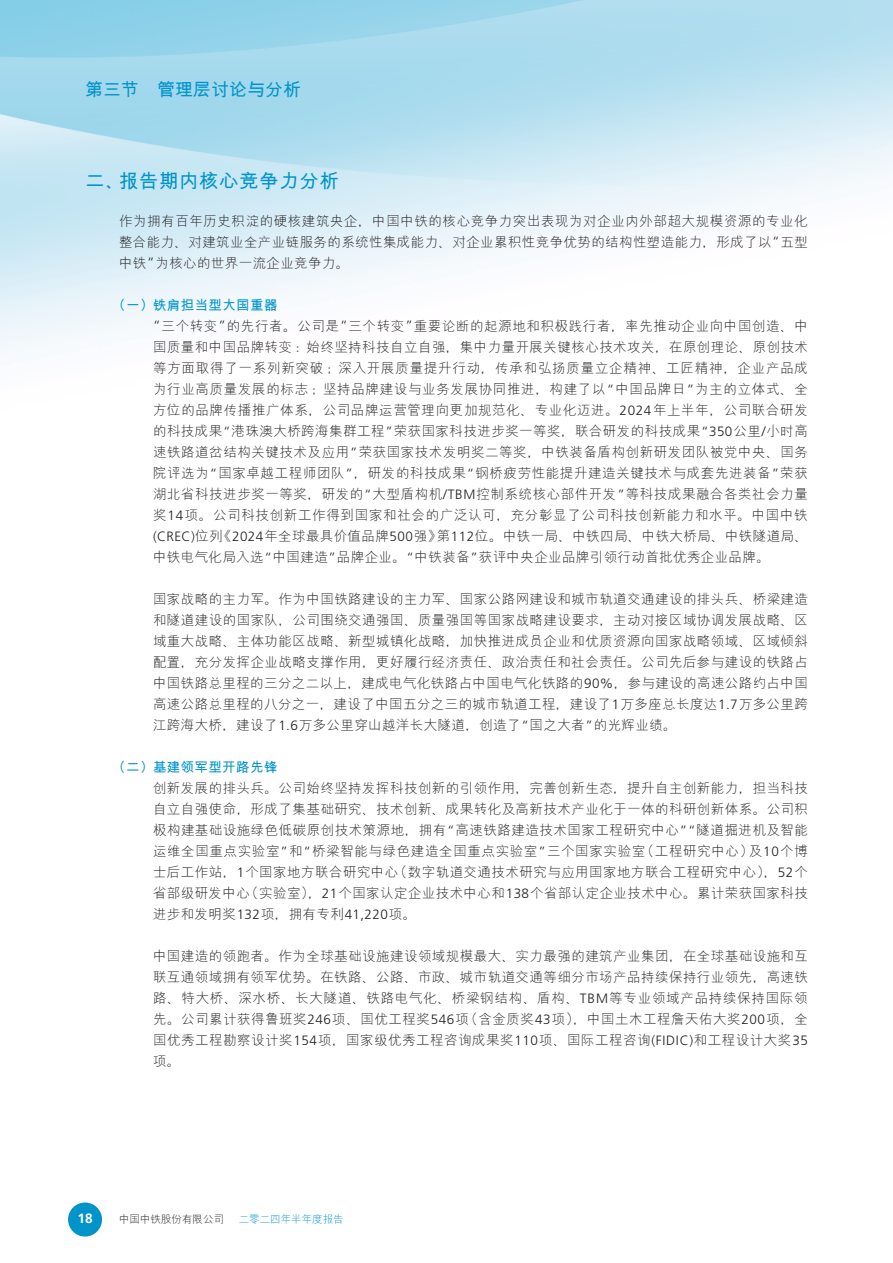
<style>
.page{position:relative;width:893px;height:1263px;background:#fff}
.page>*{position:absolute;margin:0;border:0;box-sizing:border-box;transform-origin:0 0}
.t1{font:700 19.5px "M Hei PRC";letter-spacing:.03em;color:#0094ca}
.t2{font:700 18px "M Hei PRC";color:#0094ca}
.t3{font:300 13.5px/21px "M Hei PRC";letter-spacing:.04em;color:#231f20;text-align:justify}
.t4{font:700 13.5px "M Hei PRC";letter-spacing:.03em;color:#0094ca}
.t5{font:700 13.5px "Frutiger LT Std";color:#fff}
.t6{font:300 10.5px "M Hei PRC";color:#231f20}
.t7{font:300 10.5px "M Hei PRC";color:#0094ca}
.s1{font-family:"Frutiger LT Std"}
.s2{font-weight:700;color:#0094ca}
</style>
<div class="page">
<img style="left:0;top:0;width:893px;height:1237px">
<div style="left:68px;top:1202px;width:34px;height:34px;background:#0094ca;border-radius:50%"></div>
<h2 class="t2" style="left:85px;top:80px;width:217px">第三节 管理层讨论与分析</h2>
<h1 class="t1" style="left:85px;top:171px;width:255px">二、报告期内核心竞争力分析</h1>
<p class="t3" style="left:119px;top:210px;width:690px">作为拥有百年历史积淀的硬核建筑央企，中国中铁的核心竞争力突出表现为对企业内外部超大规模资源的专业化整合能力、对建筑业全产业链服务的系统性集成能力、对企业累积性竞争优势的结构性塑造能力，形成了以<span class="s1">“</span>五型中铁<span class="s1">”</span>为核心的世界一流企业竞争力。</p>
<p class="t3" style="left:153px;top:294px;width:657px;text-align:left;text-indent:-41px"><span class="s2">（一）铁肩担当型大国重器<br></span><span class="s1">“</span>三个转变<span class="s1">”</span>的先行者。公司是<span class="s1">“</span>三个转变<span class="s1">”</span>重要论断的起源地和积极践行者，率先推动企业向中国创造、中国质量和中国品牌转变：始终坚持科技自立自强，集中力量开展关键核心技术攻关，在原创理论、原创技术等方面取得了一系列新突破；深入开展质量提升行动，传承和弘扬质量立企精神、工匠精神，企业产品成为行业高质量发展的标志；坚持品牌建设与业务发展协同推进，构建了以<span class="s1">“</span>中国品牌日<span class="s1">”</span>为主的立体式、全方位的品牌传播推广体系，公司品牌运营管理向更加规范化、专业化迈进。<span class="s1">2024</span>年上半年，公司联合研发的科技成果<span class="s1">“</span>港珠澳大桥跨海集群工程<span class="s1">”</span>荣获国家科技进步奖一等奖，联合研发的科技成果<span class="s1">“350</span>公里<span class="s1">/</span>小时高速铁路道岔结构关键技术及应用<span class="s1">”</span>荣获国家技术发明奖二等奖，中铁装备盾构创新研发团队被党中央、国务院评选为<span class="s1">“</span>国家卓越工程师团队<span class="s1">”</span>，研发的科技成果<span class="s1">“</span>钢桥疲劳性能提升建造关键技术与成套先进装备<span class="s1">”</span>荣获湖北省科技进步奖一等奖，研发的<span class="s1">“</span>大型盾构机<span class="s1">/TBM</span>控制系统核心部件开发<span class="s1">”</span>等科技成果融合各类社会力量奖<span class="s1">14</span>项。公司科技创新工作得到国家和社会的广泛认可，充分彰显了公司科技创新能力和水平。中国中铁<span class="s1">(CREC)</span>位列《<span class="s1">2024</span>年全球最具价值品牌<span class="s1">500</span>强》第<span class="s1">112</span>位。中铁一局、中铁四局、中铁大桥局、中铁隧道局、中铁电气化局入选<span class="s1">“</span>中国建造<span class="s1">”</span>品牌企业。<span class="s1">“</span>中铁装备<span class="s1">”</span>获评中央企业品牌引领行动首批优秀企业品牌。</p>
<p class="t3" style="left:153px;top:588px;width:656px">国家战略的主力军。作为中国铁路建设的主力军、国家公路网建设和城市轨道交通建设的排头兵、桥梁建造和隧道建设的国家队，公司围绕交通强国、质量强国等国家战略建设要求，主动对接区域协调发展战略、区域重大战略、主体功能区战略、新型城镇化战略，加快推进成员企业和优质资源向国家战略领域、区域倾斜配置，充分发挥企业战略支撑作用，更好履行经济责任、政治责任和社会责任。公司先后参与建设的铁路占中国铁路总里程的三分之二以上，建成电气化铁路占中国电气化铁路的<span class="s1">90%</span>，参与建设的高速公路约占中国高速公路总里程的八分之一，建设了中国五分之三的城市轨道工程，建设了<span class="s1">1</span>万多座总长度达<span class="s1">1.7</span>万多公里跨江跨海大桥，建设了<span class="s1">1.6</span>万多公里穿山越洋长大隧道，创造了<span class="s1">“</span>国之大者<span class="s1">”</span>的光辉业绩。</p>
<p class="t4" style="left:112px;top:760px;width:167px">（二）基建领军型开路先锋</p>
<p class="t3" style="left:153px;top:777px;width:657px">创新发展的排头兵。公司始终坚持发挥科技创新的引领作用，完善创新生态，提升自主创新能力，担当科技自立自强使命，形成了集基础研究、技术创新、成果转化及高新技术产业化于一体的科研创新体系。公司积极构建基础设施绿色低碳原创技术策源地，拥有<span class="s1">“</span>高速铁路建造技术国家工程研究中心<span class="s1">”“</span>隧道掘进机及智能运维全国重点实验室<span class="s1">”</span>和<span class="s1">“</span>桥梁智能与绿色建造全国重点实验室<span class="s1">”</span>三个国家实验室（工程研究中心）及<span class="s1">10</span>个博士后工作站，<span class="s1">1</span>个国家地方联合研究中心（数字轨道交通技术研究与应用国家地方联合工程研究中心），<span class="s1">52</span>个省部级研发中心（实验室），<span class="s1">21</span>个国家认定企业技术中心和<span class="s1">138</span>个省部认定企业技术中心。累计荣获国家科技进步和发明奖<span class="s1">132</span>项，拥有专利<span class="s1">41,220</span>项。</p>
<p class="t3" style="left:153px;top:945px;width:657px">中国建造的领跑者。作为全球基础设施建设领域规模最大、实力最强的建筑产业集团，在全球基础设施和互联互通领域拥有领军优势。在铁路、公路、市政、城市轨道交通等细分市场产品持续保持行业领先，高速铁路、特大桥、深水桥、长大隧道、铁路电气化、桥梁钢结构、盾构、<span class="s1">TBM</span>等专业领域产品持续保持国际领先。公司累计获得鲁班奖<span class="s1">246</span>项、国优工程奖<span class="s1">546</span>项（含金质奖<span class="s1">43</span>项），中国土木工程詹天佑大奖<span class="s1">200</span>项，全国优秀工程勘察设计奖<span class="s1">154</span>项，国家级优秀工程咨询成果奖<span class="s1">110</span>项、国际工程咨询<span class="s1">(FIDIC)</span>和工程设计大奖<span class="s1">35</span>项。</p>
<p class="t5" style="left:78px;top:1210px;width:17px">18</p>
<p class="t6" style="left:119px;top:1214px;width:106px">中国中铁股份有限公司</p>
<p class="t7" style="left:239px;top:1214px;width:106px">二零二四年半年度报告</p>
</div>
